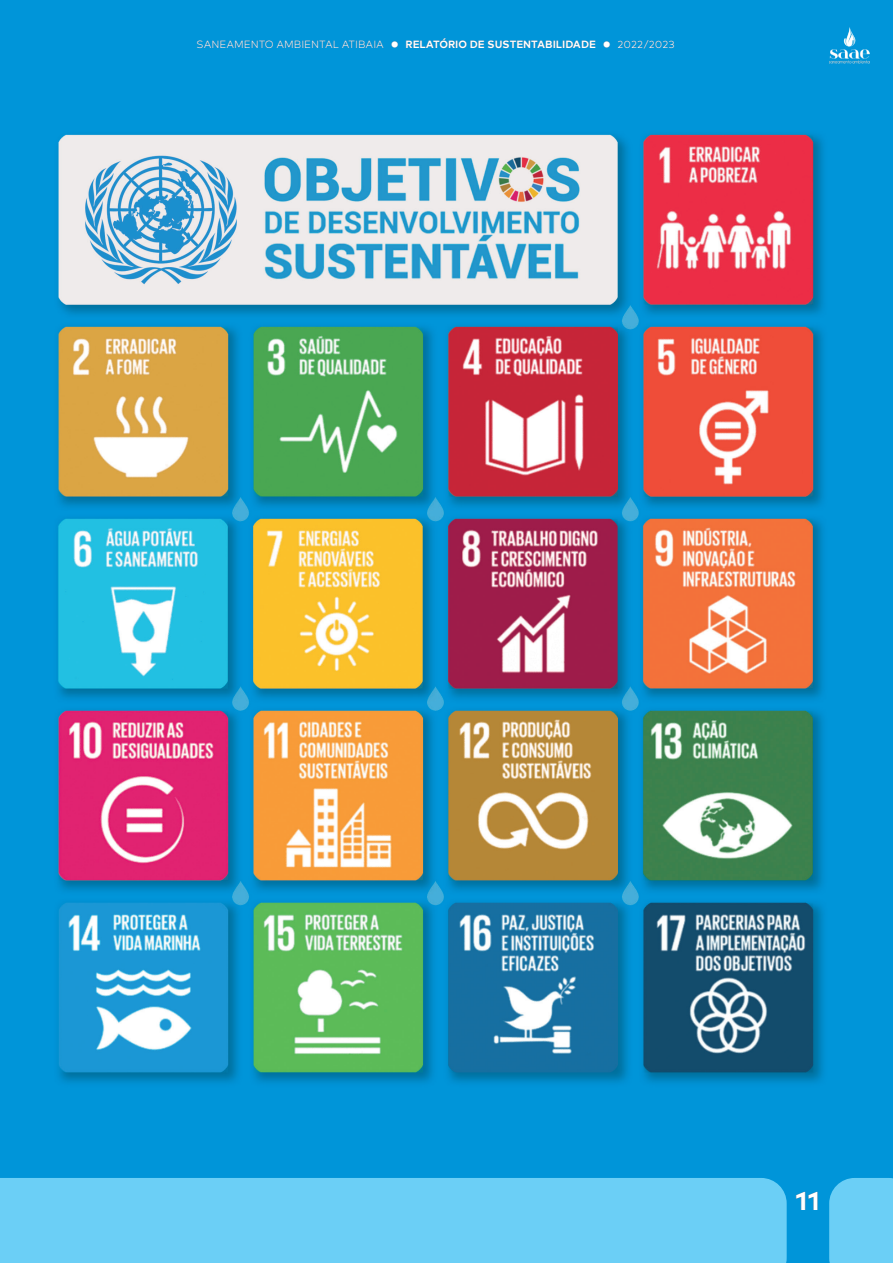
<style>
.page{position:relative;width:893px;height:1263px;background:#fff}
.page>*{position:absolute;margin:0;border:0;box-sizing:border-box;transform-origin:0 0}
.t1{font:700 36px "Typold";color:#fff}
.t2{font:700 27px "Typold Extended";color:#fff}
.t3{font:300 10.5px "Typold";color:#fff}
.t4{font:700 10.5px "Typold";color:#fff}
</style>
<div class="page">
<img style="left:0;top:0;width:893px;height:1263px">
<div style="left:0;top:1178px;width:787px;height:85px;background:#6bcff6"></div>
<div style="left:829px;top:1178px;width:64px;height:85px;background:#6bcff6"></div>
<img style="left:829px;top:27px;width:41px;height:37px">
<div style="left:0;top:0;width:6px;height:634px;background:#0095d9"></div>
<img style="left:0;top:534px;width:1px;height:100px">
<p class="t3" style="left:197px;top:37px;width:189px">SANEAMENTO AMBIENTAL ATIBAIA</p>
<h1 class="t1" style="left:389px;top:4px;width:12px">.</h1>
<p class="t4" style="left:406px;top:36px;width:192px">RELATÓRIO DE SUSTENTABILIDADE</p>
<h1 class="t1" style="left:601px;top:4px;width:12px">.</h1>
<p class="t3" style="left:617px;top:37px;width:59px">2022/2023</p>
<h2 class="t2" style="left:796px;top:1178px;width:26px">11</h2>
</div>
